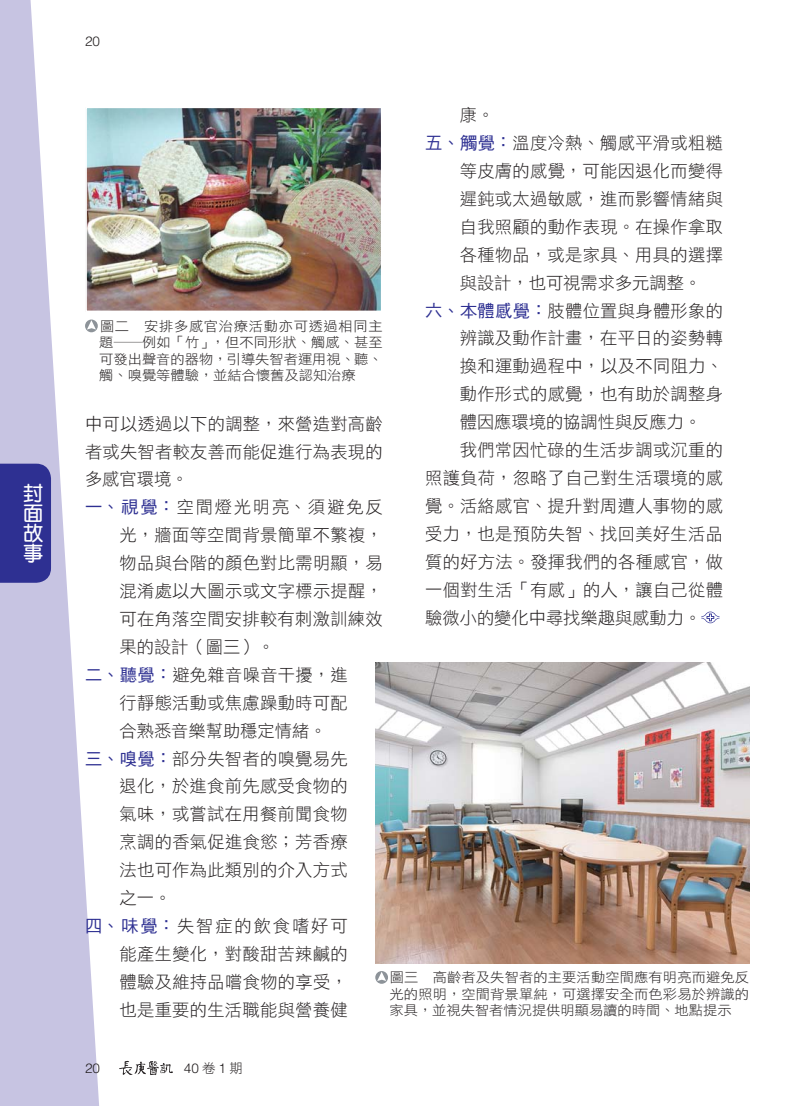
<style>
.page{position:relative;width:808px;height:1106px;background:#fff}
.page>*{position:absolute;margin:0;border:0;box-sizing:border-box;transform-origin:0 0}
.t1{font:700 20.25px/20.2px "Yen Round";color:#fff;text-align:justify}
.t2{font:17.25px "DF Hei Std W3 E Ten B5 H";letter-spacing:.02em;color:#231f20}
.t3{font:17.25px "DF Hei Std W3 E Ten B5 H";color:#231f20}
.t4{font:17.25px "DF Hei Std W3 E Ten B5 H";letter-spacing:.105em;color:#231f20}
.t5{font:17.25px "DF Hei Std W3 E Ten B5 H";letter-spacing:.11em;color:#231f20}
.t6{font:13.5px/16.5px "DF Hei Std W3 E Ten B5 H";color:#231f20;text-align:justify;scale:1.05 1}
.t7{font:300 13.5px "Helvetica LT Std";color:#231f20}
.s1{font-family:"DF Hei Std W5 E Ten B5 H";color:#2e3092}
.s2{font-family:"DF Hei Std W3 E Ten B5 H";font-weight:400}
</style>
<div class="page">
<svg style="left:0;top:0;width:99px;height:1105px;fill:#c7c4e2"></svg>
<img style="left:88px;top:109px;width:292px;height:200px">
<div style="left:85px;top:106px;width:298px;height:206px;border:2px solid #fff"></div>
<svg style="left:85px;top:319px;width:13px;height:13px"></svg>
<svg style="left:87px;top:320px;width:9px;height:9px"></svg>
<div style="left:0;top:463px;width:51px;height:120px;background:#2e3092"></div>
<svg style="left:701px;top:611px;width:18px;height:12px"></svg>
<img style="left:375px;top:662px;width:374px;height:301px">
<div style="left:375px;top:971px;width:13px;height:12px;background:#8d9399;border-radius:50%"></div>
<svg style="left:377px;top:971px;width:9px;height:10px"></svg>
<svg style="left:119px;top:1060px;width:54px;height:15px"></svg>
<p class="t1" style="left:23px;top:482px;width:21px">封面故事</p>
<p class="t7" style="left:85px;top:34px;width:17px">20</p>
<p class="t6" style="left:99px;top:319px;width:271px">圖二　安排多感官治療活動亦可透過相同主題─例如「竹」，但不同形狀、觸感、甚至可發出聲音的器物，引導失智者運用視、聽、觸、嗅覺等體驗，並結合懷舊及認知治療</p>
<p class="t2" style="left:85px;top:416px;width:299px">中可以透過以下的調整，來營造對高齡</p>
<p class="t2" style="left:85px;top:444px;width:299px">者或失智者較友善而能促進行為表現的</p>
<p class="t2" style="left:85px;top:472px;width:105px">多感官環境。</p>
<p class="t4" style="left:85px;top:500px;width:299px"><span class="s1">一、視覺：</span>空間燈光明亮、須避免反</p>
<p class="t2" style="left:120px;top:528px;width:265px">光，牆面等空間背景簡單不繁複，</p>
<p class="t2" style="left:120px;top:556px;width:265px">物品與台階的顏色對比需明顯，易</p>
<p class="t2" style="left:120px;top:584px;width:265px">混淆處以大圖示或文字標示提醒，</p>
<p class="t2" style="left:120px;top:612px;width:265px">可在角落空間安排較有刺激訓練效</p>
<p class="t2" style="left:120px;top:640px;width:157px">果的設計（圖三）。</p>
<p class="t2" style="left:85px;top:668px;width:264px"><span class="s1">二、聽覺：</span>避免雜音噪音干擾，進</p>
<p class="t2" style="left:120px;top:695px;width:230px">行靜態活動或焦慮躁動時可配</p>
<p class="t3" style="left:120px;top:723px;width:208px">合熟悉音樂幫助穩定情緒。</p>
<p class="t2" style="left:85px;top:751px;width:264px"><span class="s1">三、嗅覺：</span>部分失智者的嗅覺易先</p>
<p class="t2" style="left:120px;top:779px;width:230px">退化，於進食前先感受食物的</p>
<p class="t2" style="left:120px;top:807px;width:230px">氣味，或嘗試在用餐前聞食物</p>
<p class="t2" style="left:120px;top:835px;width:230px">烹調的香氣促進食慾；芳香療</p>
<p class="t2" style="left:120px;top:863px;width:230px">法也可作為此類別的介入方式</p>
<p class="t2" style="left:120px;top:891px;width:53px">之一。</p>
<p class="t5" style="left:85px;top:919px;width:264px"><span class="s1">四、味覺：</span>失智症的飲食嗜好可</p>
<p class="t2" style="left:120px;top:947px;width:230px">能產生變化，對酸甜苦辣鹹的</p>
<p class="t2" style="left:120px;top:974px;width:230px">體驗及維持品嚐食物的享受，</p>
<p class="t2" style="left:120px;top:1002px;width:230px">也是重要的生活職能與營養健</p>
<p class="t2" style="left:460px;top:108px;width:36px">康。</p>
<p class="t2" style="left:425px;top:136px;width:299px"><span class="s1">五、觸覺：</span>溫度冷熱、觸感平滑或粗糙</p>
<p class="t2" style="left:460px;top:164px;width:265px">等皮膚的感覺，可能因退化而變得</p>
<p class="t2" style="left:460px;top:192px;width:265px">遲鈍或太過敏感，進而影響情緒與</p>
<p class="t2" style="left:460px;top:220px;width:265px">自我照顧的動作表現。在操作拿取</p>
<p class="t2" style="left:460px;top:248px;width:265px">各種物品，或是家具、用具的選擇</p>
<p class="t3" style="left:460px;top:276px;width:243px">與設計，也可視需求多元調整。</p>
<p class="t2" style="left:425px;top:303px;width:299px"><span class="s1">六、本體感覺：</span>肢體位置與身體形象的</p>
<p class="t2" style="left:460px;top:331px;width:265px">辨識及動作計畫，在平日的姿勢轉</p>
<p class="t2" style="left:460px;top:359px;width:265px">換和運動過程中，以及不同阻力、</p>
<p class="t2" style="left:460px;top:387px;width:265px">動作形式的感覺，也有助於調整身</p>
<p class="t3" style="left:460px;top:415px;width:243px">體因應環境的協調性與反應力。</p>
<p class="t2" style="left:460px;top:443px;width:265px">我們常因忙碌的生活步調或沉重的</p>
<p class="t2" style="left:425px;top:471px;width:299px">照護負荷，忽略了自己對生活環境的感</p>
<p class="t2" style="left:425px;top:499px;width:299px">覺。活絡感官、提升對周遭人事物的感</p>
<p class="t2" style="left:425px;top:527px;width:299px">受力，也是預防失智、找回美好生活品</p>
<p class="t2" style="left:425px;top:555px;width:299px">質的好方法。發揮我們的各種感官，做</p>
<p class="t2" style="left:425px;top:582px;width:299px">一個對生活「有感」的人，讓自己從體</p>
<p class="t3" style="left:425px;top:610px;width:277px">驗微小的變化中尋找樂趣與感動力。</p>
<p class="t6" style="left:389px;top:970px;width:344px">圖三　高齡者及失智者的主要活動空間應有明亮而避免反光的照明，空間背景單純，可選擇安全而色彩易於辨識的家具，並視失智者情況提供明顯易讀的時間、地點提示</p>
<p class="t7" style="left:85px;top:1060px;width:17px">20</p>
<p class="t7" style="left:184px;top:1060px;width:60px">40<span class="s2">卷</span>1<span class="s2">期</span></p>
</div>
